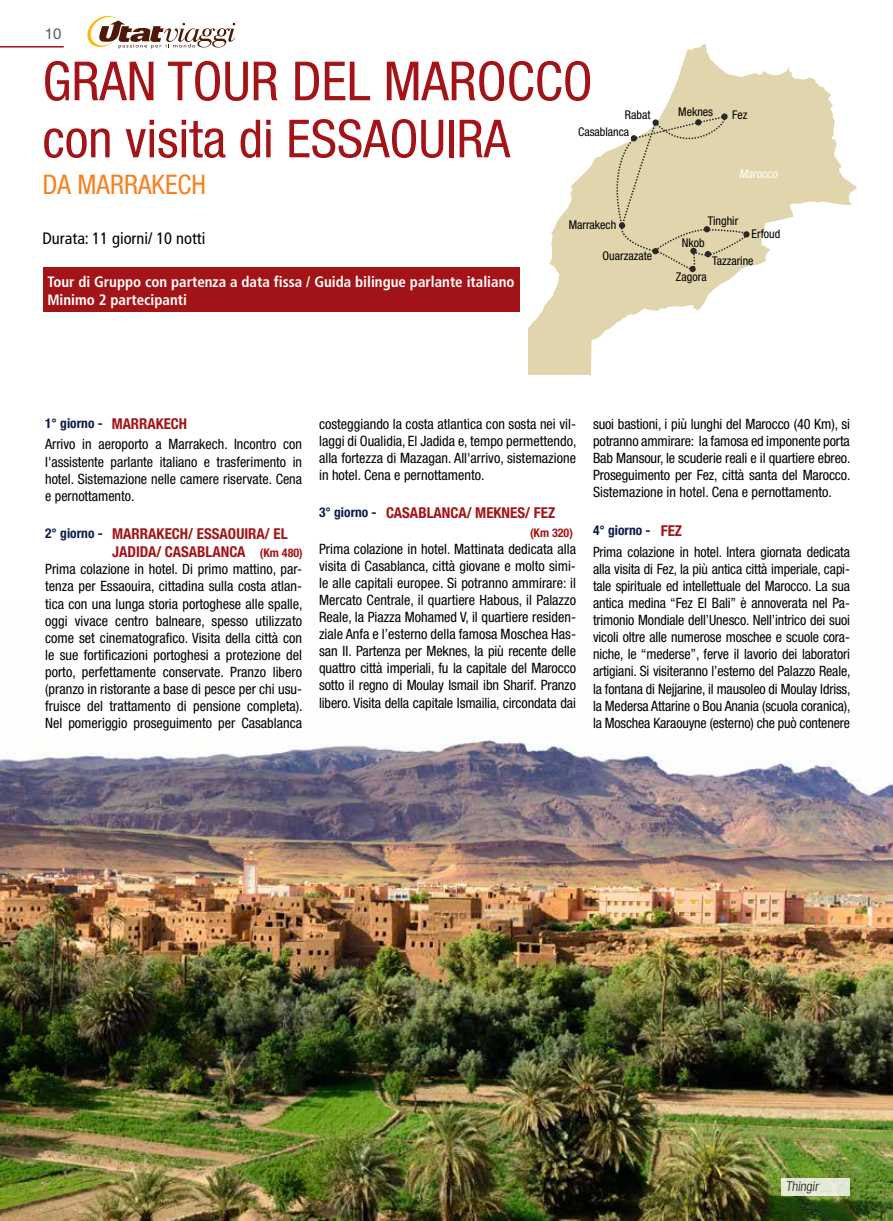
<style>
.page{position:relative;width:893px;height:1221px;background:#fff}
.page>*{position:absolute;margin:0;border:0;box-sizing:border-box;transform-origin:0 0}
.t1{font:condensed 54px "Helvetica Neue LT Std";color:#a31418}
.t2{font:condensed 52.5px "Helvetica Neue LT Std";color:#a31418}
.t3{font:condensed 27px "Helvetica Neue LT Std";color:#f58220}
.t4{font:condensed 16.5px "Frutiger LT Std";color:#000}
.t5{font:700 condensed 15px/18px "Frutiger LT Std";color:#fff}
.t6{font:700 condensed 15px "Helvetica Neue LT Std";color:#a31418}
.t7{font:15px "Helvetica Neue LT Std";color:#58595b}
.t8{font:condensed 14.25px/17.1px "Helvetica Neue LT Std";color:#000;text-align:justify}
.t9{font:700 condensed 13.5px "Helvetica Neue LT Std";color:#0d1c4b}
.t10{font:300 condensed 13.5px "Helvetica Neue LT Std";color:#000}
.t11{font:condensed 12px "Helvetica Neue LT Std";color:#000}
.t12{font:700 condensed 12px "Helvetica Neue LT Std";color:#a31418}
.t13{font:italic condensed 12px "Helvetica Neue LT Std";color:#fff}
.s1{font-size:15px;color:#a31418}
.s2{font-size:13.5px;color:#0d1c4b}
</style>
<div class="page">
<svg style="left:87px;top:16px;width:148px;height:33px"></svg>
<svg style="left:528px;top:44px;width:329px;height:330px"></svg>
<div style="left:689px;top:266px;width:7px;height:6px;background:#292829;border-radius:50%"></div>
<svg style="left:609px;top:115px;width:140px;height:156px;background:#dbd1ab"></svg>
<hr style="left:0;top:46px;width:64px;height:2px;background:#a31418">
<img style="left:0;top:737px;width:893px;height:483px">
<div style="left:43px;top:267px;width:477px;height:45px;background:#a31418"></div>
<div style="left:782px;top:1177px;width:68px;height:18px;background:#e3e9d6"></div>
<p class="t7" style="left:45px;top:25px;width:18px">10</p>
<h1 class="t1" style="left:43px;top:50px;width:435px">GRAN TOUR DEL MArocco</h1>
<h2 class="t2" style="left:43px;top:108px;width:294px">con visita di Essaouira</h2>
<h3 class="t3" style="left:43px;top:169px;width:165px">DA MARRAKECH</h3>
<p class="t11" style="left:625px;top:108px;width:27px">Rabat</p>
<p class="t11" style="left:678px;top:105px;width:36px">Meknes</p>
<p class="t11" style="left:732px;top:108px;width:17px">Fez</p>
<p class="t11" style="left:578px;top:124px;width:53px">Casablanca</p>
<p class="t13" style="left:739px;top:166px;width:40px">Marocco</p>
<p class="t4" style="left:43px;top:229px;width:165px">Durata: 11 giorni/ 10 notti</p>
<p class="t5" style="left:47px;top:272px;width:469px">Tour di Gruppo con partenza a data fissa / Guida bilingue parlante italiano<br>Minimo 2 partecipanti</p>
<p class="t11" style="left:569px;top:217px;width:49px">Marrakech</p>
<p class="t11" style="left:603px;top:249px;width:51px">Ouarzazate</p>
<p class="t11" style="left:708px;top:214px;width:32px">Tinghir</p>
<p class="t11" style="left:682px;top:235px;width:24px">Nkob</p>
<p class="t11" style="left:752px;top:227px;width:30px">Erfoud</p>
<p class="t11" style="left:712px;top:254px;width:43px">Tazzarine</p>
<p class="t11" style="left:676px;top:270px;width:32px">Zagora</p>
<p class="t9" style="left:45px;top:415px;width:143px">1° GIORNO - <span class="s1">MARRAKECH</span></p>
<p class="t8" style="left:45px;top:436px;width:258px">Arrivo in aeroporto a Marrakech. Incontro con l'assistente parlante italiano e trasferimento in hotel. Sistemazione nelle camere riservate. Cena e pernottamento.</p>
<p class="t9" style="left:45px;top:525px;width:88px">2° GIORNO - <span class="s1">MARRAKECH</span></p>
<p class="t6" style="left:188px;top:525px;width:25px">/ ESSAOUIRA</p>
<p class="t6" style="left:265px;top:525px;width:21px">/ EL</p>
<p class="t6" style="left:112px;top:543px;width:16px">JADIDA</p>
<p class="t6" style="left:156px;top:543px;width:26px">/ CASABLANCA</p>
<p class="t12" style="left:260px;top:545px;width:44px">(KM 480)</p>
<p class="t8" style="left:45px;top:560px;width:259px">Prima colazione in hotel. Di primo mattino, par&shy;tenza per Essaouira, cittadina sulla costa atlan&shy;tica con una lunga storia portoghese alle spalle, oggi vivace centro balneare, spesso utilizzato come set cinematografico. Visita della città con le sue fortificazioni portoghesi a protezione del porto, perfettamente conservate. Pranzo libero (pranzo in ristorante a base di pesce per chi usu&shy;fruisce del trattamento di pensione completa).<br>Nel pomeriggio proseguimento per Casablanca</p>
<p class="t8" style="left:319px;top:415px;width:259px">costeggiando la costa atlantica con sosta nei vil&shy;laggi di Oualidia, El Jadida e, tempo permettendo, alla fortezza di Mazagan. All'arrivo, sistemazione in hotel. Cena e pernottamento.</p>
<p class="t6" style="left:319px;top:504px;width:238px"><span class="s2">3° GIORNO -</span> CASABLANCA/ MEKNES/ FEZ</p>
<p class="t12" style="left:530px;top:525px;width:44px">(KM 320)</p>
<p class="t8" style="left:319px;top:540px;width:258px">Prima colazione in hotel. Mattinata dedicata alla visita di Casablanca, città giovane e molto simi&shy;le alle capitali europee. Si potranno ammirare: il Mercato Centrale, il quartiere Habous, il Palazzo Reale, la Piazza Mohamed V, il quartiere residen&shy;ziale Anfa e l’esterno della famosa Moschea Has&shy;san II. Partenza per Meknes, la più recente delle quattro città imperiali, fu la capitale del Marocco sotto il regno di Moulay Ismail ibn Sharif. Pranzo libero. Visita della capitale Ismailia, circondata dai</p>
<p class="t8" style="left:593px;top:415px;width:259px">suoi bastioni, i più lunghi del Marocco (40 Km), si potranno ammirare: la famosa ed imponente porta Bab Mansour, le scuderie reali e il quartiere ebreo.<br>Proseguimento per Fez, città santa del Marocco.<br>Sistemazione in hotel. Cena e pernottamento.</p>
<p class="t9" style="left:593px;top:521px;width:91px">4° GIORNO - <span class="s1">FEZ</span></p>
<p class="t8" style="left:593px;top:543px;width:259px">Prima colazione in hotel. Intera giornata dedicata alla visita di Fez, la più antica città imperiale, capi&shy;tale spirituale ed intellettuale del Marocco. La sua antica medina “Fez El Bali” è annoverata nel Pa&shy;trimonio Mondiale dell’Unesco. Nell’intrico dei suoi vicoli oltre alle numerose moschee e scuole cora&shy;niche, le “mederse”, ferve il lavorio dei laboratori artigiani. Si visiteranno l’esterno del Palazzo Reale, la fontana di Nejjarine, il mausoleo di Moulay Idriss, la Medersa Attarine o Bou Anania (scuola coranica), la Moschea Karaouyne (esterno) che può contenere</p>
<p class="t10" style="left:786px;top:1178px;width:36px">Thingir</p>
</div>
